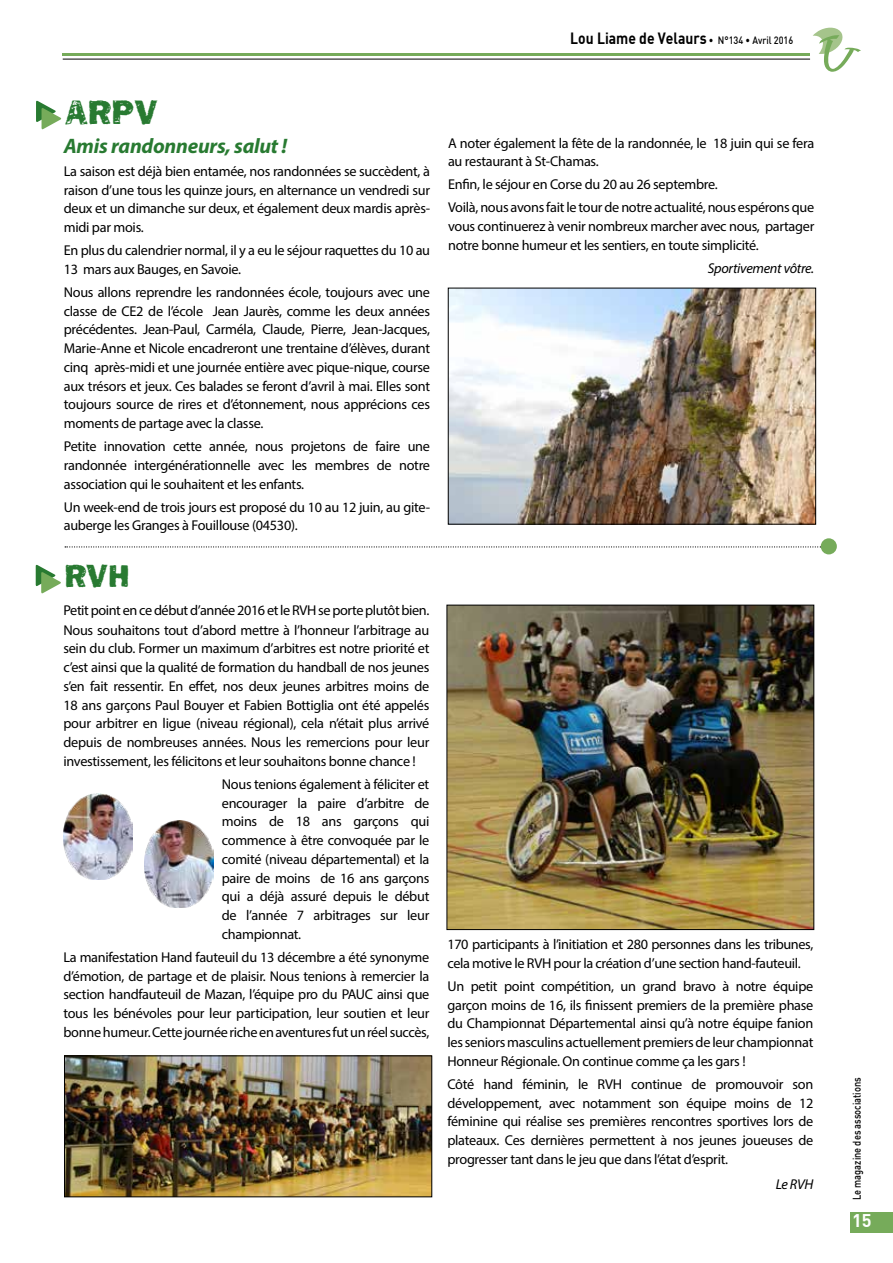
<style>
.page{position:relative;width:893px;height:1263px;background:#fff}
.page>*{position:absolute;margin:0;border:0;box-sizing:border-box;transform-origin:0 0}
.t1{font:34.8px "Frankie";color:#287a31}
.t2{font:33px "Frankie";color:#287a31}
.t3{font:italic 700 21px "Myriad Pro";letter-spacing:-.01em;color:#287a31}
.t4{font:700 18px "DIN";color:#fff}
.t5{font:700 16.05px "DIN";color:#000;scale:.87 1}
.t6{font:14.25px/18.8px "Myriad Pro";letter-spacing:-.02em;color:#000;text-align:justify}
.t7{font:italic 14.25px "Myriad Pro";letter-spacing:-.02em;color:#000}
.t8{font:500 10.95px "DIN";color:#000;scale:.84 1}
.s1{font-weight:500;font-size:10.5px}
</style>
<div class="page">
<svg style="left:813px;top:27px;width:48px;height:45px"></svg>
<div style="left:850px;top:1212px;width:43px;height:21px;background:#76ab5a"></div>
<hr style="left:63px;top:53px;width:747px;height:3px;background:#76ab5a">
<hr style="left:63px;top:59px;width:747px;height:1px;background:#000">
<svg style="left:65px;top:546px;width:756px;height:1px"></svg>
<div style="left:821px;top:538px;width:16px;height:16px;background:#76ab5a;border-radius:50%"></div>
<svg style="left:36px;top:100px;width:26px;height:30px"></svg>
<svg style="left:36px;top:564px;width:25px;height:30px"></svg>
<img style="left:450px;top:290px;width:364px;height:232px">
<div style="left:448px;top:288px;width:368px;height:236px;border:1px solid #000"></div>
<img style="left:66px;top:1058px;width:364px;height:137px">
<div style="left:64px;top:1056px;width:368px;height:141px;border:1px solid #000"></div>
<img style="left:449px;top:607px;width:363px;height:321px">
<div style="left:447px;top:605px;width:367px;height:325px;border:1px solid #000"></div>
<img style="left:64px;top:793px;width:69px;height:87px">
<img style="left:145px;top:821px;width:68px;height:87px">
<p class="t5" style="left:570px;top:30px;width:258px">Lou Liame de Velaurs <span class="s1">• N°134 • Avril 2016</span></p>
<h1 class="t1" style="left:65px;top:92px;width:70px">ARPV</h1>
<h3 class="t3" style="left:64px;top:132px;width:225px">Amis randonneurs, salut !</h3>
<p class="t6" style="left:64px;top:161px;width:368px">La saison est déjà bien entamée, nos randonnées se succèdent, à raison d’une tous les quinze jours, en alternance un vendredi sur deux et un dimanche sur deux, et également deux mardis après&shy;midi par mois.</p>
<p class="t6" style="left:64px;top:241px;width:368px">En plus du calendrier normal, il y a eu le séjour raquettes du 10 au<br>13 mars aux Bauges, en Savoie.</p>
<p class="t6" style="left:64px;top:282px;width:368px">Nous allons reprendre les randonnées école, toujours avec une classe de CE2 de l’école Jean Jaurès, comme les deux années précédentes. Jean-Paul, Carméla, Claude, Pierre, Jean-Jacques, Marie-Anne et Nicole encadreront une trentaine d’élèves, durant cinq après-midi et une journée entière avec pique-nique, course aux trésors et jeux. Ces balades se feront d’avril à mai. Elles sont toujours source de rires et d’étonnement, nous apprécions ces moments de partage avec la classe.</p>
<p class="t6" style="left:64px;top:437px;width:368px">Petite innovation cette année, nous projetons de faire une randonnée intergénérationnelle avec les membres de notre association qui le souhaitent et les enfants.</p>
<p class="t6" style="left:64px;top:497px;width:368px">Un week-end de trois jours est proposé du 10 au 12 juin, au gite&shy;auberge les Granges à Fouillouse (04530).</p>
<h2 class="t2" style="left:64px;top:556px;width:44px">RVH</h2>
<p class="t6" style="left:63px;top:601px;width:367px">Petit point en ce début d’année 2016 et le RVH se porte plutôt bien.<br>Nous souhaitons tout d’abord mettre à l’honneur l’arbitrage au sein du club. Former un maximum d’arbitres est notre priorité et c’est ainsi que la qualité de formation du handball de nos jeunes s’en fait ressentir. En effet, nos deux jeunes arbitres moins de 18 ans garçons Paul Bouyer et Fabien Bottiglia ont été appelés pour arbitrer en ligue (niveau régional), cela n’était plus arrivé depuis de nombreuses années. Nous les remercions pour leur investissement, les félicitons et leur souhaitons bonne chance !</p>
<p class="t6" style="left:222px;top:774px;width:209px">Nous tenions également à féliciter et encourager la paire d’arbitre de moins de 18 ans garçons qui commence à être convoquée par le comité (niveau départemental) et la paire de moins de 16 ans garçons qui a déjà assuré depuis le début de l’année 7 arbitrages sur leur championnat.</p>
<p class="t6" style="left:63px;top:947px;width:367px">La manifestation Hand fauteuil du 13 décembre a été synonyme d’émotion, de partage et de plaisir. Nous tenions à remercier la section handfauteuil de Mazan, l’équipe pro du PAUC ainsi que tous les bénévoles pour leur participation, leur soutien et leur bonne humeur. Cette journée riche en aventures fut un réel succès,</p>
<p class="t6" style="left:448px;top:133px;width:368px">A noter également la fête de la randonnée, le 18 juin qui se fera au restaurant à St-Chamas.</p>
<p class="t6" style="left:448px;top:173px;width:368px;line-height:23px">Enfin, le séjour en Corse du 20 au 26 septembre.<br>Voilà, nous avons fait le tour de notre actualité, nous espérons que</p>
<p class="t6" style="left:448px;top:217px;width:368px">vous continuerez à venir nombreux marcher avec nous, partager notre bonne humeur et les sentiers, en toute simplicité.</p>
<p class="t7" style="left:708px;top:259px;width:108px">Sportivement vôtre.</p>
<p class="t6" style="left:447px;top:935px;width:367px">170 participants à l’initiation et 280 personnes dans les tribunes, cela motive le RVH pour la création d’une section hand-fauteuil.</p>
<p class="t6" style="left:447px;top:976px;width:367px">Un petit point compétition, un grand bravo à notre équipe garçon moins de 16, ils finissent premiers de la première phase du Championnat Départemental ainsi qu’à notre équipe fanion les seniors masculins actuellement premiers de leur championnat Honneur Régionale. On continue comme ça les gars !</p>
<p class="t6" style="left:447px;top:1074px;width:367px">Côté hand féminin, le RVH continue de promouvoir son développement, avec notamment son équipe moins de 12 féminine qui réalise ses premières rencontres sportives lors de plateaux. Ces dernières permettent à nos jeunes joueuses de progresser tant dans le jeu que dans l’état d’esprit.</p>
<p class="t7" style="left:776px;top:1175px;width:39px">Le RVH</p>
<p class="t8" style="left:852px;top:1200px;width:148px;rotate:-90deg">Le magazine des associations</p>
<p class="t4" style="left:852px;top:1211px;width:21px">15</p>
</div>
